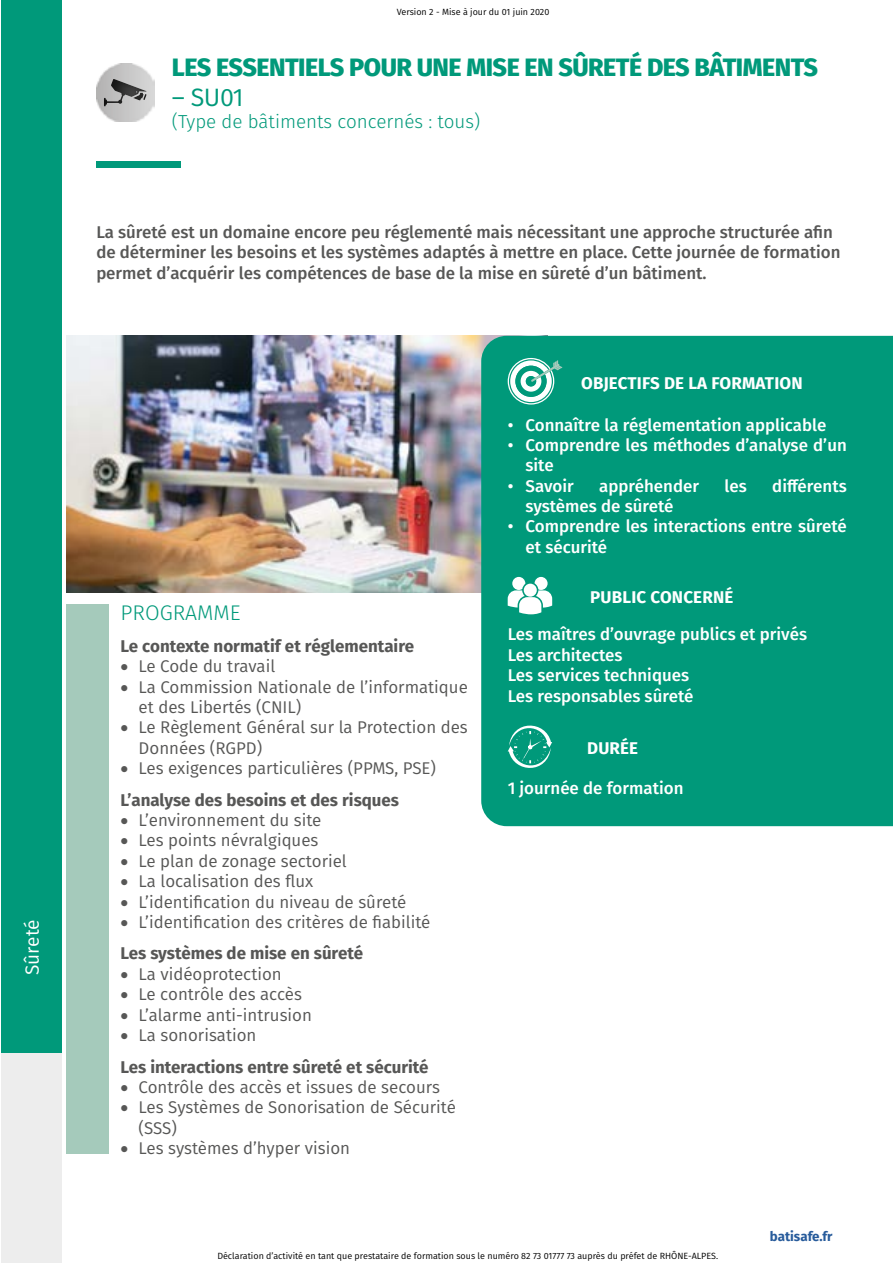
<style>
.page{position:relative;width:893px;height:1263px;background:#fff}
.page>*{position:absolute;margin:0;border:0;box-sizing:border-box;transform-origin:0 0}
.t1{font:800 25.05px "Fira Sans";letter-spacing:-.02em;color:#00997a}
.t2{font:25.05px "Fira Sans";color:#00997a}
.t3{font:300 21.15px "Fira Sans";color:#00997a}
.t4{font:19.05px "Fira Sans";color:#fff}
.t5{font:300 18.9px "Fira Sans";color:#00997a}
.t6{font:16.95px/20.4px "Fira Sans";color:#575756}
.t7{font:500 16.95px/20.4px "Fira Sans";color:#fff}
.t8{font:500 16.95px/20.4px "Fira Sans";color:#575756}
.t9{font:700 16.95px/31.3px "Fira Sans";color:#575756}
.t10{font:700 16.95px "Fira Sans";letter-spacing:.01em;color:#fff}
.t11{font:700 13.35px "Fira Sans";color:#275b9b}
.t12{font:9px "Fira Sans";color:#000}
.s1{font-weight:700}
.s2{font-weight:400}
</style>
<div class="page">
<div style="left:1px;top:0;width:61px;height:1263px;background:#ededed"></div>
<div style="left:1px;top:0;width:61px;height:1052px;background:#00997a"></div>
<img style="left:100px;top:109px;width:52px;height:13px">
<div style="left:66px;top:52px;width:115px;height:57px;background:#000;opacity:.75"></div>
<img style="left:66px;top:336px;width:415px;height:256px">
<div style="left:96px;top:162px;width:85px;height:6px;background:#00997a"></div>
<div style="left:66px;top:604px;width:43px;height:550px;background:#a5cabb"></div>
<div style="left:481px;top:336px;width:412px;height:490px;background:#00997a"></div>
<svg style="left:508px;top:719px;width:44px;height:56px"></svg>
<svg style="left:508px;top:577px;width:44px;height:37px"></svg>
<svg style="left:507px;top:358px;width:55px;height:47px"></svg>
<p class="t4" style="left:18px;top:975px;width:57px;rotate:-90deg">Sûreté</p>
<p class="t12" style="left:397px;top:5px;width:154px">Version 2 - Mise à jour du 01 juin 2020</p>
<h1 class="t1" style="left:172px;top:45px;width:648px">LES ESSENTIELS POUR UNE MISE EN SÛRETÉ DES BÂTIMENTS</h1>
<h1 class="t2" style="left:172px;top:78px;width:73px">– SU01</h1>
<p class="t5" style="left:172px;top:108px;width:310px">(Type de bâtiments concernés : tous)</p>
<p class="t8" style="left:96px;top:221px;width:746px">La sûreté est un domaine encore peu réglementé mais nécessitant une approche structurée afin de déterminer les besoins et les systèmes adaptés à mettre en place. Cette journée de formation permet d’acquérir les compétences de base de la mise en sûreté d’un bâtiment.</p>
<p class="t10" style="left:581px;top:368px;width:223px">OBJECTIFS DE LA FORMATION</p>
<p class="t7" style="left:508px;top:414px;width:320px">• Connaître la réglementation applicable</p>
<p class="t7" style="left:525px;top:434px;width:323px;text-indent:-18px">• Comprendre les méthodes d’analyse d’un site</p>
<p class="t7" style="left:508px;top:475px;width:68px">• Savoir</p>
<p class="t7" style="left:599px;top:475px;width:101px">appréhender</p>
<p class="t7" style="left:724px;top:475px;width:24px">les</p>
<p class="t7" style="left:772px;top:475px;width:76px">différents</p>
<p class="t7" style="left:525px;top:495px;width:148px">systèmes de sûreté</p>
<p class="t7" style="left:525px;top:515px;width:321px;text-indent:-18px">• Comprendre les interactions entre sûreté et sécurité</p>
<p class="t3" style="left:121px;top:598px;width:122px">PROGRAMME</p>
<p class="t9" style="left:121px;top:629px;width:295px">Le contexte normatif et réglementaire</p>
<p class="t6" style="left:121px;top:656px;width:156px">• Le Code du travail</p>
<p class="t6" style="left:139px;top:676px;width:331px;text-indent:-18px">• La Commission Nationale de l’informatique et des Libertés (CNIL)</p>
<p class="t6" style="left:139px;top:717px;width:331px;text-indent:-18px">• Le Règlement Général sur la Protection des<br>Données (RGPD)</p>
<p class="t6" style="left:121px;top:752px;width:317px;line-height:31.3px">• Les exigences particulières (PPMS, PSE)<br><span class="s1">L’analyse des besoins et des risques</span></p>
<p class="t6" style="left:121px;top:809px;width:202px">• L’environnement du site</p>
<p class="t6" style="left:121px;top:830px;width:199px">• Les points névralgiques</p>
<p class="t6" style="left:121px;top:850px;width:228px">• Le plan de zonage sectoriel</p>
<p class="t6" style="left:121px;top:871px;width:194px">• La localisation des flux</p>
<p class="t6" style="left:121px;top:891px;width:287px">• L’identification du niveau de sûreté</p>
<p class="t6" style="left:121px;top:906px;width:311px;line-height:31.3px">• L’identification des critères de fiabilité<br><span class="s1">Les systèmes de mise en sûreté</span></p>
<p class="t6" style="left:121px;top:963px;width:163px">• La vidéoprotection</p>
<p class="t6" style="left:121px;top:984px;width:183px">• Le contrôle des accès</p>
<p class="t6" style="left:121px;top:1004px;width:193px">• L’alarme anti-intrusion</p>
<p class="t9" style="left:121px;top:1018px;width:309px">• <span class="s2">La sonorisation<br></span>Les interactions entre sûreté et sécurité</p>
<p class="t6" style="left:121px;top:1076px;width:321px">• Contrôle des accès et issues de secours</p>
<p class="t6" style="left:139px;top:1097px;width:319px;text-indent:-18px">• Les Systèmes de Sonorisation de Sécurité (SSS)</p>
<p class="t6" style="left:121px;top:1137px;width:231px">• Les systèmes d’hyper vision</p>
<p class="t10" style="left:590px;top:583px;width:145px">PUBLIC CONCERNÉ</p>
<p class="t7" style="left:508px;top:623px;width:301px">Les maîtres d’ouvrage publics et privés<br>Les architectes<br>Les services techniques<br>Les responsables sûreté</p>
<p class="t10" style="left:587px;top:734px;width:53px">DURÉE</p>
<p class="t7" style="left:508px;top:777px;width:177px">1 journée de formation</p>
<p class="t11" style="left:770px;top:1225px;width:64px">batisafe.fr</p>
<p class="t12" style="left:217px;top:1249px;width:502px">Déclaration d’activité en tant que prestataire de formation sous le numéro 82 73 01777 73 auprès du préfet de RHÔNE-ALPES.</p>
</div>
